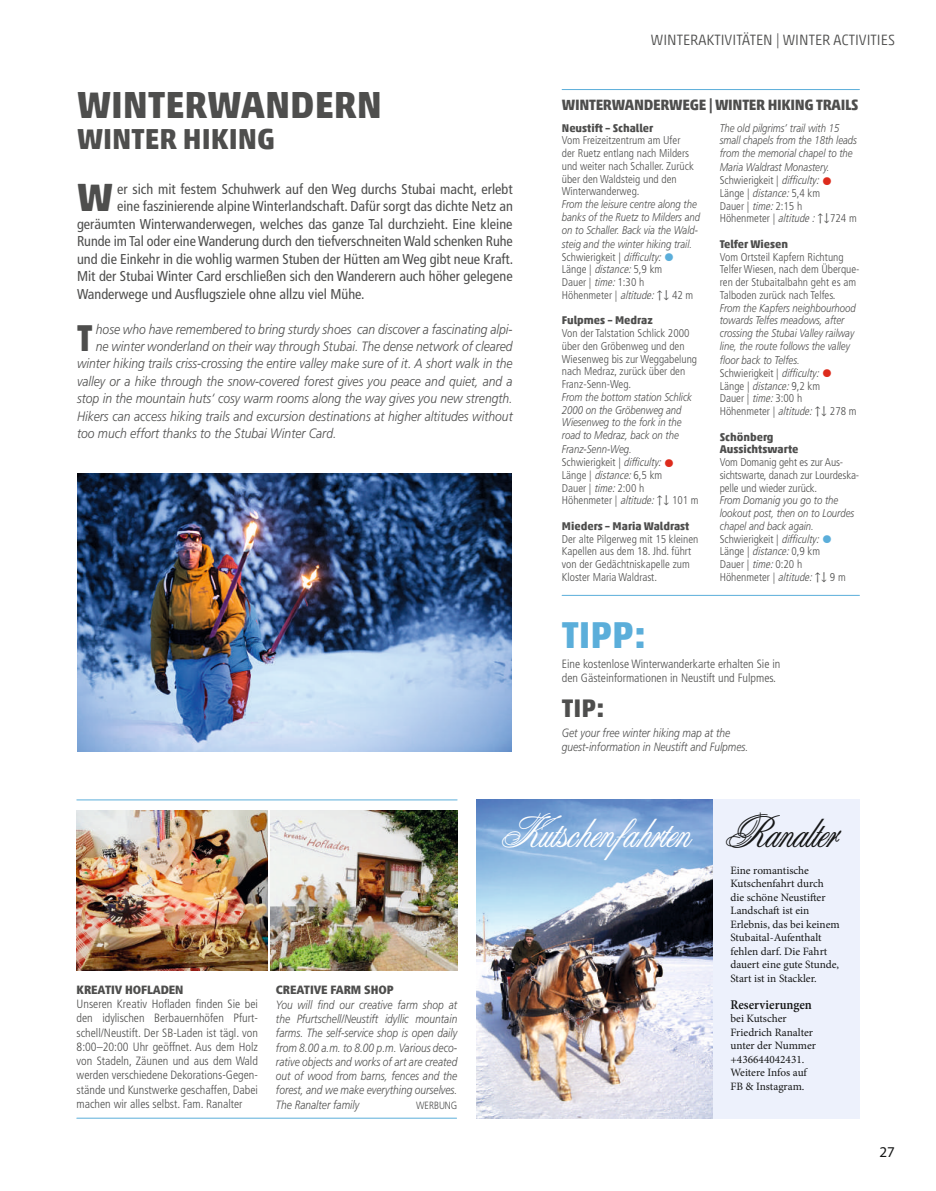
<style>
.page{position:relative;width:936px;height:1191px;background:#fff}
.page>*{position:absolute;margin:0;border:0;box-sizing:border-box;transform-origin:0 0}
.t1{font:46.5px "Aristocrat Plain";color:#fff}
.t2{font:700 39.9px "Akko Std";color:#4e4e4d}
.t3{font:700 37.95px "Akko Std";color:#4e4e4d;scale:.89 1}
.t4{font:700 37.8px "Akko Pro";color:#4e4e4d}
.t5{font:700 37.5px "Akko Pro";color:#5baeda}
.t6{font:700 28.95px "Akko Pro";color:#4e4e4d}
.t7{font:700 25.5px "Akko Pro";color:#4e4e4d}
.t8{font:700 15px "Akko Pro";letter-spacing:-.02em;color:#4e4e4d}
.t9{font:300 15px "Akko Pro";color:#4e4e4d}
.t10{font:15px "Myriad Pro";color:#151616}
.t11{font:condensed 14.25px "Frutiger LT Std";color:#4e4e4d}
.t12{font:italic 300 13.5px "Frutiger LT Std";color:#4e4e4d;scale:.89 1}
.t13{font:600 condensed 13.5px "Minion Pro";color:#151616}
.t14{font:300 condensed 12px/14.2px "Frutiger LT Std";color:#4e4e4d;text-align:justify}
.t15{font:italic 300 12px/14.2px "Frutiger LT Std";color:#4e4e4d;text-align:justify;scale:.85 1}
.t16{font:900 condensed 12px "Frutiger LT Std";letter-spacing:-.01em;color:#4e4e4d}
.t17{font:300 condensed 11.25px/12.8px "Frutiger LT Std";color:#4e4e4d}
.t18{font:italic 300 11.25px/12.8px "Frutiger LT Std";color:#4e4e4d;scale:.85 1}
.t19{font:11.25px/13.5px "Minion Pro";color:#151616}
.t20{font:700 11.25px/12.8px "Akko Pro";color:#4e4e4d}
.t21{font:300 10.5px "Frutiger LT Std";color:#4e4e4d;scale:.85 1}
.s1{font-style:italic;font-stretch:normal}
.s2{font-style:italic}
.s3{font-size:22.5px;color:#5baeda}
.s4{font-family:"The RM Antiqua";font-weight:400;font-stretch:normal}
.s5{font-size:22.5px;color:#dd2b1c}
.s6{font-style:normal;font-stretch:condensed}
.s7{font-stretch:condensed}
.s8{font-style:normal;font-stretch:condensed;font-size:22.5px;color:#5baeda}
.s9{font-family:"The RM Antiqua";font-weight:400;font-style:normal}
.s10{color:#151616}
</style>
<div class="page">
<hr style="left:562px;top:595px;width:297px;height:1px;background:#5baeda">
<hr style="left:562px;top:89px;width:297px;height:1px;background:#5baeda">
<img style="left:78px;top:473px;width:434px;height:279px">
<hr style="left:77px;top:1118px;width:379px;height:1px;background:#5baeda">
<hr style="left:77px;top:799px;width:380px;height:1px;background:#5baeda">
<img style="left:77px;top:810px;width:190px;height:160px">
<img style="left:270px;top:810px;width:187px;height:160px">
<img style="left:476px;top:799px;width:237px;height:319px">
<div style="left:713px;top:799px;width:146px;height:319px;background:#edf1fc"></div>
<h3 class="t4" style="left:77px;top:81px;width:306px">WINTERWANDERN</h3>
<h3 class="t6" style="left:77px;top:121px;width:199px">WINTER HIKING</h3>
<h2 class="t2" style="left:77px;top:173px;width:37px">W</h2>
<p class="t11" style="left:117px;top:181px;width:397px">er sich mit festem Schuhwerk auf den Weg durchs Stubai macht, erlebt</p>
<p class="t11" style="left:117px;top:198px;width:397px">eine faszinierende alpine Winterlandschaft. Dafür sorgt das dichte Netz an</p>
<p class="t11" style="left:77px;top:216px;width:437px">geräumten Winterwanderwegen, welches das ganze Tal durchzieht. Eine kleine</p>
<p class="t11" style="left:77px;top:233px;width:437px">Runde im Tal oder eine Wanderung durch den tiefverschneiten Wald schenken Ruhe</p>
<p class="t11" style="left:77px;top:250px;width:437px">und die Einkehr in die wohlig warmen Stuben der Hütten am Weg gibt neue Kraft.</p>
<p class="t11" style="left:77px;top:268px;width:437px">Mit der Stubai Winter Card erschließen sich den Wanderern auch höher gelegene</p>
<p class="t11" style="left:77px;top:285px;width:289px">Wanderwege und Ausflugsziele ohne allzu viel Mühe.</p>
<h3 class="t3" style="left:77px;top:314px;width:19px">T</h3>
<p class="t12" style="left:96px;top:321px;width:470px">hose who have remembered to bring sturdy shoes can discover a fascinating alpi-</p>
<p class="t12" style="left:96px;top:339px;width:470px">ne winter wonderland on their way through Stubai. The dense network of cleared</p>
<p class="t12" style="left:77px;top:356px;width:491px">winter hiking trails criss-crossing the entire valley make sure of it. A short walk in the</p>
<p class="t12" style="left:77px;top:373px;width:491px">valley or a hike through the snow-covered forest gives you peace and quiet, and a</p>
<p class="t12" style="left:77px;top:391px;width:491px">stop in the mountain huts‘ cosy warm rooms along the way gives you new strength.</p>
<p class="t12" style="left:77px;top:408px;width:491px">Hikers can access hiking trails and excursion destinations at higher altitudes without</p>
<p class="t12" style="left:77px;top:426px;width:293px">too much effort thanks to the Stubai Winter Card.</p>
<h3 class="t9" style="left:650px;top:31px;width:245px">WINTERAKTIVITÄTEN | WINTER ACTIVITIES</h3>
<h3 class="t8" style="left:562px;top:95px;width:298px">WINTERWANDERWEGE | WINTER HIKING TRAILS</h3>
<p class="t20" style="left:562px;top:121px;width:93px">Neustift – Schaller</p>
<p class="t17" style="left:562px;top:134px;width:133px">Vom Freizeitzentrum am Ufer der Ruetz entlang nach Milders und weiter nach Schaller. Zurück über den Waldsteig und den<br>Winterwanderweg.</p>
<p class="t18" style="left:562px;top:198px;width:164px">From the leisure centre along the banks of the Ruetz to Milders and on to Schaller. Back via the Wald-</p>
<p class="t17" style="left:562px;top:238px;width:133px"><span class="s1">steig and the winter hiking trail.<br></span>Schwierigkeit | <span class="s2">difficulty:</span><span class="s3">•<br></span>L ä n g e | <span class="s2">distance:</span>5 , 9 k m<br>Dauer | <span class="s2">time:</span>1:30 h<br>Höhenmeter | <span class="s2">altitude:</span><span class="s4">↑↓</span> 42 m</p>
<p class="t20" style="left:562px;top:314px;width:92px">Fulpmes – Medraz</p>
<p class="t17" style="left:562px;top:327px;width:137px">Von der Talstation Schlick 2000 über den Gröbenweg und den<br>Wiesenweg bis zur Weggabelung nach Medraz, zurück über den<br>Franz-Senn-Weg.</p>
<p class="t18" style="left:562px;top:391px;width:155px">From the bottom station Schlick<br>2000 on the Gröbenweg and<br>Wiesenweg to the fork in the road to Medraz, back on the</p>
<p class="t17" style="left:562px;top:443px;width:138px"><span class="s1">Franz-Senn-Weg.<br></span>Schwierigkeit | <span class="s2">difficulty:</span><span class="s5">•<br></span>L ä n g e | <span class="s2">distance:</span>6 , 5 k m<br>Dauer | <span class="s2">time:</span>2:00 h<br>Höhenmeter | <span class="s2">altitude:</span><span class="s4">↑↓</span> 101 m</p>
<p class="t20" style="left:562px;top:519px;width:129px">Mieders – Maria Waldrast</p>
<p class="t17" style="left:562px;top:532px;width:138px">Der alte Pilgerweg mit 15 kleinen<br>Kapellen aus dem 18. Jhd. führt von der Gedächtniskapelle zum<br>Kloster Maria Waldrast.</p>
<p class="t18" style="left:719px;top:121px;width:163px">The old pilgrims’ trail with 15 small chapels from the 18th leads from the memorial chapel to the</p>
<p class="t17" style="left:719px;top:161px;width:138px"><span class="s1">Maria Waldrast Monastery.<br></span>Schwierigkeit | <span class="s2">difficulty:</span><span class="s5">•<br></span>L ä n g e | <span class="s2">distance:</span>5 , 4 k m<br>Dauer | <span class="s2">time:</span>2:15 h<br>Höhenmeter | <span class="s2">altitude:</span><span class="s4">↑↓</span>724 m</p>
<p class="t20" style="left:719px;top:237px;width:70px">Telfer Wiesen</p>
<p class="t17" style="left:719px;top:250px;width:141px">Vom Ortsteil Kapfern Richtung<br>Telfer Wiesen, nach dem Überque&shy;ren der Stubaitalbahn geht es am<br>Talboden zurück nach Telfes.</p>
<p class="t18" style="left:719px;top:301px;width:162px">From the Kapfers neighbourhood towards Telfes meadows, after crossing the Stubai Valley railway line, the route follows the valley</p>
<p class="t17" style="left:719px;top:354px;width:138px"><span class="s1">floor back to Telfes.<br></span>Schwierigkeit | <span class="s2">difficulty:</span><span class="s5">•<br></span>L ä n g e | <span class="s2">distance:</span>9 , 2 k m<br>Dauer | <span class="s2">time:</span>3:00 h<br>Höhenmeter | <span class="s2">altitude:</span><span class="s4">↑↓</span> 278 m</p>
<p class="t20" style="left:719px;top:430px;width:80px">Schönberg<br>Aussichtswarte</p>
<p class="t17" style="left:719px;top:456px;width:141px">Vom Domanig geht es zur Aus&shy;sichtswarte, danach zur Lourdeska&shy;pelle und wieder zurück.</p>
<p class="t18" style="left:719px;top:494px;width:160px">From Domanig you go to the lookout post, then on to Lourdes chapel and back again.<br><span class="s6">Schwierigkeit |</span> <span class="s7">difficulty:</span><span class="s8">•<br></span><span class="s6">L ä n g e |</span> <span class="s7">distance:</span><span class="s6">0 , 9 k m<br>Dauer |</span> <span class="s7">time:</span><span class="s6">0:20 h<br>Höhenmeter |</span> <span class="s7">altitude:</span><span class="s9">↑↓</span> <span class="s6">9 m</span></p>
<h3 class="t5" style="left:561px;top:611px;width:86px">TIPP:</h3>
<p class="t14" style="left:561px;top:657px;width:220px">Eine kostenlose Winterwanderkarte erhalten Sie in den Gästeinformationen in Neustift und Fulpmes.</p>
<h3 class="t7" style="left:561px;top:693px;width:44px">TIP:</h3>
<p class="t15" style="left:561px;top:726px;width:221px">Get your free winter hiking map at the guest-information in Neustift and Fulpmes.</p>
<p class="t16" style="left:77px;top:982px;width:108px">KREATIV HOFLADEN</p>
<p class="t14" style="left:77px;top:997px;width:183px">Unseren Kreativ Hofladen finden Sie bei den idylischen Berbauernhöfen Pfurt&shy;schell/Neustift. Der SB-Laden ist tägl. von 8:00–20:00 Uhr geöffnet. Aus dem Holz von Stadeln, Zäunen und aus dem Wald werden verschiedene Dekorations-Gegen&shy;stände und Kunstwerke geschaffen, Dabei machen wir alles selbst. Fam. Ranalter</p>
<p class="t16" style="left:276px;top:983px;width:119px">CREATIVE FARM SHOP</p>
<p class="t15" style="left:276px;top:997px;width:215px">You will find our creative farm shop at the Pfurtschell/Neustift idyllic mountain farms. The self-service shop is open daily from 8.00 a.m. to 8.00 p.m. Various deco&shy;rative objects and works of art are created out of wood from barns, fences and the forest, and we make everything ourselves.<br>The Ranalter family</p>
<p class="t21" style="left:416px;top:1099px;width:50px">WERBUNG</p>
<h1 class="t1" style="left:500px;top:809px;width:340px">Kutschenfahrten <span class="s10">Ranalter</span></h1>
<p class="t19" style="left:730px;top:863px;width:111px">Eine romantische<br>Kutschenfahrt durch die schöne Neustifter<br>Landschaft ist ein<br>Erlebnis, das bei keinem<br>Stubaital-Aufenthalt fehlen darf. Die Fahrt dauert eine gute Stunde,<br>Start ist in Stackler.</p>
<p class="t13" style="left:730px;top:995px;width:83px">Reservierungen</p>
<p class="t19" style="left:730px;top:1012px;width:87px">bei Kutscher<br>Friedrich Ranalter unter der Nummer +436644042431.<br>Weitere Infos auf<br>FB &amp; Instagram.</p>
<h3 class="t10" style="left:879px;top:1142px;width:17px">27</h3>
</div>
